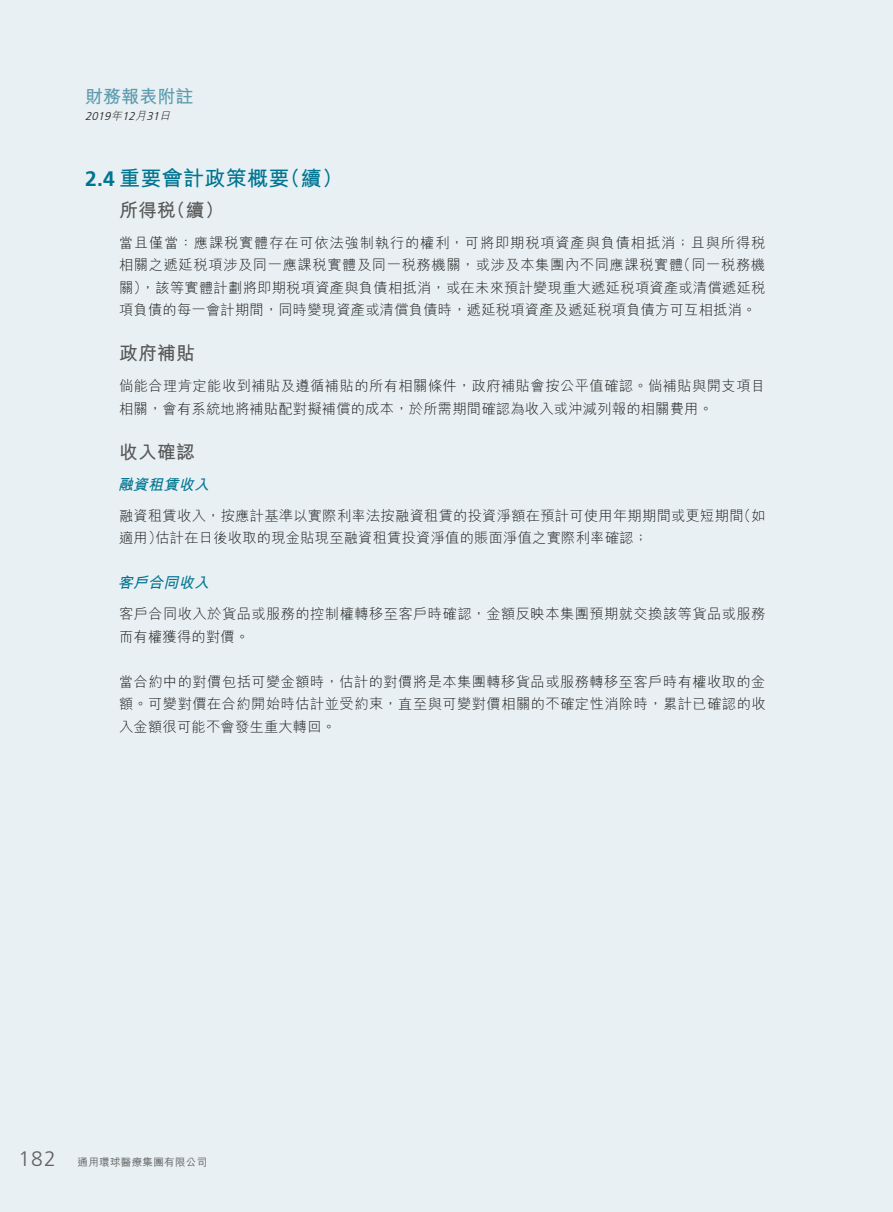
<style>
.page{position:relative;width:893px;height:1212px;background:#e8f0f3}
.page>*{position:absolute;margin:0;border:0;box-sizing:border-box;transform-origin:0 0}
.t1{font:700 21px "M Hei HK";letter-spacing:.015em;color:#007592}
.t2{font:700 18.75px "M Hei HK";letter-spacing:.015em;color:#575756}
.t3{font:700 18px "M Hei HK";letter-spacing:.005em;color:#5d9baf}
.t4{font:italic 700 15px "M Hei HK";color:#007592}
.t5{font:300 14.25px/22.5px "M Hei HK";letter-spacing:.02em;color:#1c1c1b}
.t6{font:italic 300 11.25px "Frutiger LT Std";color:#1c1c1b}
.t7{font:500 10.5px "M Hei HK";letter-spacing:.03em;color:#636362}
.s1{font-family:"M Hei HK"}
.s2{font-family:"Frutiger LT Std"}
.s3{font-family:"Frutiger LT Std";font-weight:300;font-size:21px}
</style>
<div class="page">
<p class="t3" style="left:85px;top:83px;width:110px">財務報表附註</p>
<p class="t6" style="left:85px;top:109px;width:90px">2019<span class="s1">年</span>12<span class="s1">月</span>31<span class="s1">日</span></p>
<h1 class="t1" style="left:85px;top:163px;width:260px"><span class="s2">2.4</span> 重要會計政策概要（續）</h1>
<h2 class="t2" style="left:119px;top:196px;width:106px">所得稅（續）</h2>
<p class="t5" style="left:119px;top:231px;width:648px;text-align:justify">當且僅當：應課稅實體存在可依法強制執行的權利，可將即期稅項資產與負債相抵消；且與所得稅相關之遞延稅項涉及同一應課稅實體及同一稅務機關，或涉及本集團內不同應課稅實體（同一稅務機關），該等實體計劃將即期稅項資產與負債相抵消，或在未來預計變現重大遞延稅項資產或清償遞延稅項負債的每一會計期間，同時變現資產或清償負債時，遞延稅項資產及遞延稅項負債方可互相抵消。</p>
<h2 class="t2" style="left:119px;top:340px;width:77px">政府補貼</h2>
<p class="t5" style="left:119px;top:374px;width:648px">倘能合理肯定能收到補貼及遵循補貼的所有相關條件，政府補貼會按公平值確認。倘補貼與開支項目相關，會有系統地將補貼配對擬補償的成本，於所需期間確認為收入或沖減列報的相關費用。</p>
<h2 class="t2" style="left:119px;top:438px;width:77px">收入確認</h2>
<p class="t4" style="left:118px;top:473px;width:97px">融資租賃收入</p>
<p class="t5" style="left:119px;top:504px;width:648px">融資租賃收入，按應計基準以實際利率法按融資租賃的投資淨額在預計可使用年期期間或更短期間（如適用）估計在日後收取的現金貼現至融資租賃投資淨值的賬面淨值之實際利率確認；</p>
<p class="t4" style="left:118px;top:572px;width:97px">客戶合同收入</p>
<p class="t5" style="left:119px;top:602px;width:648px">客戶合同收入於貨品或服務的控制權轉移至客戶時確認，金額反映本集團預期就交換該等貨品或服務而有權獲得的對價。</p>
<p class="t5" style="left:119px;top:670px;width:648px;text-align:justify">當合約中的對價包括可變金額時，估計的對價將是本集團轉移貨品或服務轉移至客戶時有權收取的金額。可變對價在合約開始時估計並受約束，直至與可變對價相關的不確定性消除時，累計已確認的收入金額很可能不會發生重大轉回。</p>
<p class="t7" style="left:18px;top:1154px;width:190px"><span class="s3">182</span> 通用環球醫療集團有限公司</p>
</div>
